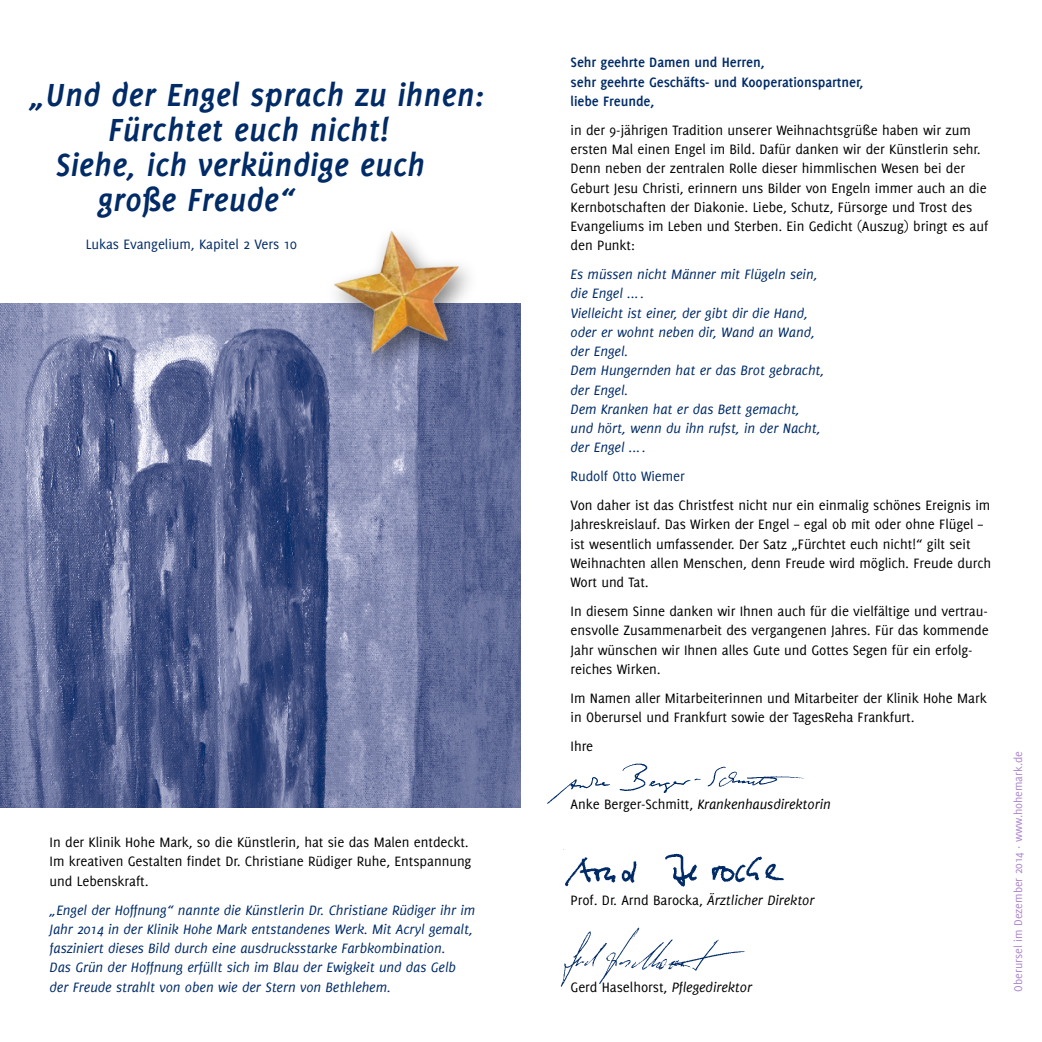
<style>
.page{position:relative;width:1042px;height:1042px;background:#fff}
.page>*{position:absolute;margin:0;border:0;box-sizing:border-box;transform-origin:0 0}
.t1{font:italic 700 35px "Delicious";color:#002b67}
.t2{font:14.88px/19.2px "Delicious";letter-spacing:-.005em;color:#000}
.t3{font:italic 14.88px/19.2px "Delicious";letter-spacing:-.005em;color:#002b67}
.t4{font:700 14.88px/19.2px "Delicious";letter-spacing:-.005em;color:#002b67}
.t5{font:14.88px "Delicious";letter-spacing:-.005em;color:#002b67}
.t6{font:italic 14.88px "Delicious";letter-spacing:-.005em;color:#000}
.t7{font:12.25px "Delicious";letter-spacing:-.005em;color:#ad87cd}
.s1{font-style:normal}
.s2{font-style:italic}
</style>
<div class="page">
<img style="left:0;top:303px;width:521px;height:504px">
<img style="left:563px;top:849px;width:221px;height:38px">
<img style="left:547px;top:763px;width:257px;height:41px">
<img style="left:560px;top:927px;width:185px;height:60px">
<div style="left:323px;top:223px;width:158px;height:156px;background:#000;opacity:.5"></div>
<img style="left:317px;top:223px;width:159px;height:150px">
<h1 class="t1" style="left:30px;top:75px;width:455px">„Und der Engel sprach zu ihnen:</h1>
<h1 class="t1" style="left:108px;top:110px;width:282px">Fürchtet euch nicht!</h1>
<h1 class="t1" style="left:56px;top:145px;width:371px">Siehe, ich verkündige euch</h1>
<h1 class="t1" style="left:98px;top:180px;width:199px">große Freude“</h1>
<p class="t5" style="left:86px;top:236px;width:213px">Lukas Evangelium, Kapitel 2 Vers 10</p>
<p class="t2" style="left:50px;top:832px;width:423px">In der Klinik Hohe Mark, so die Künstlerin, hat sie das Malen entdeckt.<br>Im kreativen Gestalten findet Dr. Christiane Rüdiger Ruhe, Entspannung und Lebenskraft.</p>
<p class="t3" style="left:50px;top:900px;width:427px">„Engel der Hoffnung“ nannte die Künstlerin Dr. Christiane Rüdiger ihr im Jahr 2014 in der Klinik Hohe Mark entstandenes Werk. Mit Acryl gemalt, fasziniert dieses Bild durch eine ausdrucksstarke Farbkombination.<br>Das Grün der Hoffnung erfüllt sich im Blau der Ewigkeit und das Gelb der Freude strahlt von oben wie der Stern von Bethlehem.</p>
<p class="t4" style="left:570px;top:53px;width:294px">Sehr geehrte Damen und Herren,<br>sehr geehrte Geschäfts- und Kooperationspartner, liebe Freunde,</p>
<p class="t2" style="left:570px;top:120px;width:419px">in der 9-jährigen Tradition unserer Weihnachtsgrüße haben wir zum ersten Mal einen Engel im Bild. Dafür danken wir der Künstlerin sehr.<br>Denn neben der zentralen Rolle dieser himmlischen Wesen bei der Geburt Jesu Christi, erinnern uns Bilder von Engeln immer auch an die Kernbotschaften der Diakonie. Liebe, Schutz, Fürsorge und Trost des Evangeliums im Leben und Sterben. Ein Gedicht (Auszug) bringt es auf den Punkt:</p>
<p class="t3" style="left:570px;top:265px;width:255px">Es müssen nicht Männer mit Flügeln sein, die Engel ....<br>Vielleicht ist einer, der gibt dir die Hand, oder er wohnt neben dir, Wand an Wand, der Engel.<br>Dem Hungernden hat er das Brot gebracht, der Engel.<br>Dem Kranken hat er das Bett gemacht, und hört, wenn du ihn rufst, in der Nacht, der Engel ....</p>
<p class="t5" style="left:570px;top:468px;width:116px">Rudolf Otto Wiemer</p>
<p class="t2" style="left:570px;top:495px;width:422px">Von daher ist das Christfest nicht nur ein einmalig schönes Ereignis im Jahreskreislauf. Das Wirken der Engel – egal ob mit oder ohne Flügel – ist wesentlich umfassender. Der Satz „Fürchtet euch nicht!“ gilt seit Weihnachten allen Menschen, denn Freude wird möglich. Freude durch Wort und Tat.</p>
<p class="t2" style="left:570px;top:601px;width:420px">In diesem Sinne danken wir Ihnen auch für die vielfältige und vertrau&shy;ensvolle Zusammenarbeit des vergangenen Jahres. Für das kommende Jahr wünschen wir Ihnen alles Gute und Gottes Segen für ein erfolg&shy;reiches Wirken.</p>
<p class="t2" style="left:570px;top:688px;width:418px">Im Namen aller Mitarbeiterinnen und Mitarbeiter der Klinik Hohe Mark in Oberursel und Frankfurt sowie der TagesReha Frankfurt.</p>
<p class="t2" style="left:570px;top:736px;width:24px">Ihre</p>
<p class="t6" style="left:570px;top:795px;width:262px"><span class="s1">Anke Berger-Schmitt,</span> Krankenhausdirektorin</p>
<p class="t2" style="left:570px;top:890px;width:246px">Prof. Dr. Arnd Barocka, <span class="s2">Ärztlicher Direktor</span></p>
<p class="t2" style="left:570px;top:977px;width:183px">Gerd Haselhorst, <span class="s2">Pflegedirektor</span></p>
<p class="t7" style="left:1011px;top:991px;width:242px;rotate:-90deg">Oberursel im Dezember 2014 · www.hohemark.de</p>
</div>
